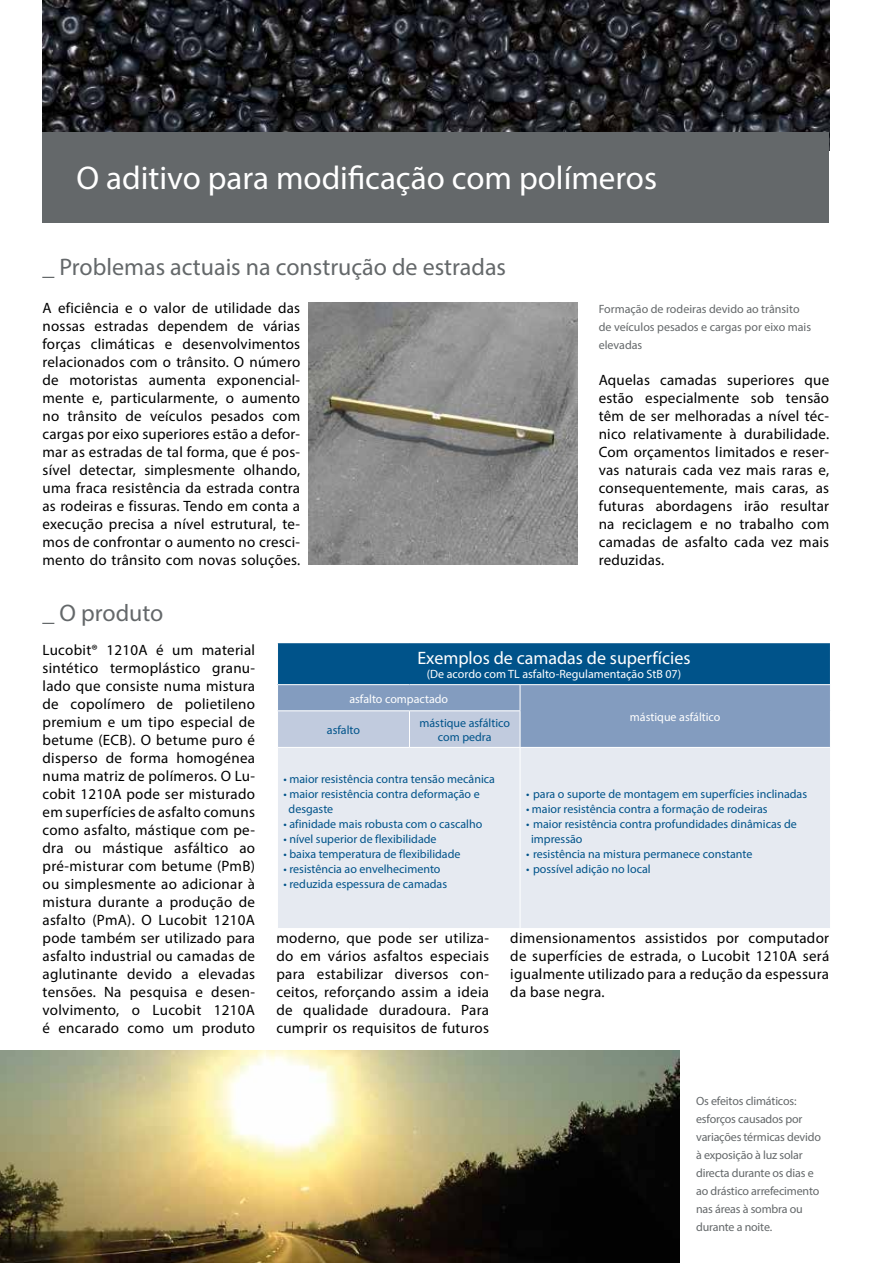
<style>
.page{position:relative;width:893px;height:1263px;background:#fff}
.page>*{position:absolute;margin:0;border:0;box-sizing:border-box;transform-origin:0 0}
.t1{font:33px "Myriad Pro";color:#fff}
.t2{font:24px "Myriad Pro";color:#64686a}
.t3{font:18px "Myriad Pro";color:#fff}
.t4{font:15px/18px "Myriad Pro";letter-spacing:.015em;color:#000;text-align:justify}
.t5{font:12px/15px "Myriad Pro";color:#00538a}
.t6{font:12px/18px "Myriad Pro";letter-spacing:-.015em;color:#64686a}
.t7{font:12px/24.3px "Myriad Pro";color:#fff}
</style>
<div class="page">
<img style="left:43px;top:0;width:786px;height:133px">
<img style="left:309px;top:302px;width:268px;height:263px">
<div style="left:277px;top:643px;width:553px;height:42px;background:#00538a"></div>
<div style="left:278px;top:748px;width:552px;height:180px;background:#e6eaf1"></div>
<hr style="left:277px;top:643px;width:1px;height:41px;background:#fff">
<hr style="left:277px;top:684px;width:132px;height:1px;background:#fff">
<hr style="left:409px;top:684px;width:111px;height:1px;background:#fff">
<hr style="left:520px;top:684px;width:311px;height:1px;background:#fff">
<svg style="left:278px;top:685px;width:553px;height:62px"></svg>
<hr style="left:830px;top:711px;width:1px;height:36px;background:#fff">
<hr style="left:277px;top:710px;width:132px;height:1px;background:#fff">
<hr style="left:409px;top:710px;width:111px;height:1px;background:#fff">
<hr style="left:409px;top:711px;width:1px;height:36px;background:#fff">
<hr style="left:520px;top:711px;width:1px;height:36px;background:#fff">
<hr style="left:520px;top:748px;width:1px;height:180px;background:#fff">
<img style="left:0;top:1051px;width:679px;height:212px">
<div style="left:43px;top:133px;width:786px;height:90px;background:#64686a"></div>
<h1 class="t1" style="left:77px;top:157px;width:582px">O aditivo para modificação com polímeros</h1>
<h2 class="t2" style="left:43px;top:252px;width:465px">_ Problemas actuais na construção de estradas</h2>
<p class="t4" style="left:43px;top:298px;width:259px">A eficiência e o valor de utilidade das nossas estradas dependem de várias forças climáticas e desenvolvimentos relacionados com o trânsito. O número de motoristas aumenta exponencial&shy;mente e, particularmente, o aumento no trânsito de veículos pesados com cargas por eixo superiores estão a defor&shy;mar as estradas de tal forma, que é pos&shy;sível detectar, simplesmente olhando, uma fraca resistência da estrada contra as rodeiras e fissuras. Tendo em conta a execução precisa a nível estrutural, te&shy;mos de confrontar o aumento no cresci&shy;mento do trânsito com novas soluções.</p>
<p class="t6" style="left:599px;top:299px;width:214px">Formação de rodeiras devido ao trânsito de veículos pesados e cargas por eixo mais elevadas</p>
<p class="t4" style="left:599px;top:370px;width:232px">Aquelas camadas superiores que estão especialmente sob tensão têm de ser melhoradas a nível téc&shy;nico relativamente à durabilidade.<br>Com orçamentos limitados e reser&shy;vas naturais cada vez mais raras e, consequentemente, mais caras, as futuras abordagens irão resultar na reciclagem e no trabalho com camadas de asfalto cada vez mais reduzidas.</p>
<h2 class="t2" style="left:43px;top:598px;width:122px">_ O produto</h2>
<p class="t4" style="left:43px;top:640px;width:214px">Lucobit® 1210A é um material sintético termoplástico granu&shy;lado que consiste numa mistura de copolímero de polietileno premium e um tipo especial de betume (ECB). O betume puro é disperso de forma homogénea numa matriz de polímeros. O Lu&shy;cobit 1210A pode ser misturado em superfícies de asfalto comuns como asfalto, mástique com pe&shy;dra ou mástique asfáltico ao pré-misturar com betume (PmB) ou simplesmente ao adicionar à mistura durante a produção de asfalto (PmA). O Lucobit 1210A pode também ser utilizado para asfalto industrial ou camadas de aglutinante devido a elevadas tensões. Na pesquisa e desen&shy;volvimento, o Lucobit 1210A é encarado como um produto</p>
<p class="t3" style="left:417px;top:647px;width:275px">Exemplos de camadas de superfícies</p>
<p class="t7" style="left:349px;top:662px;width:333px;text-indent:77px">(De acordo com TL asfalto-Regulamentação StB 07) asfalto compactado</p>
<p class="t7" style="left:630px;top:705px;width:92px">mástique asfáltico</p>
<p class="t5" style="left:327px;top:722px;width:35px">asfalto</p>
<p class="t5" style="left:419px;top:715px;width:92px;line-height:14.4px;text-align:center">mástique asfáltico com pedra</p>
<p class="t5" style="left:283px;top:771px;width:213px">• maior resistência contra tensão mecânica</p>
<p class="t5" style="left:289px;top:786px;width:193px;text-indent:-5px">• maior resistência contra deformação e desgaste</p>
<p class="t5" style="left:283px;top:816px;width:200px">• afinidade mais robusta com o cascalho</p>
<p class="t5" style="left:283px;top:831px;width:155px">• nível superior de flexibilidade</p>
<p class="t5" style="left:283px;top:846px;width:178px">• baixa temperatura de flexibilidade</p>
<p class="t5" style="left:283px;top:861px;width:159px">• resistência ao envelhecimento</p>
<p class="t5" style="left:283px;top:876px;width:165px">• reduzida espessura de camadas</p>
<p class="t5" style="left:526px;top:786px;width:283px">• para o suporte de montagem em superfícies inclinadas</p>
<p class="t5" style="left:526px;top:801px;width:243px">• maior resistência contra a formação de rodeiras</p>
<p class="t5" style="left:531px;top:816px;width:267px;text-indent:-5px">• maior resistência contra profundidades dinâmicas de impressão</p>
<p class="t5" style="left:526px;top:846px;width:228px">• resistência na mistura permanece constante</p>
<p class="t5" style="left:526px;top:861px;width:126px">• possível adição no local</p>
<p class="t4" style="left:276px;top:928px;width:214px">moderno, que pode ser utiliza&shy;do em vários asfaltos especiais para estabilizar diversos con&shy;ceitos, reforçando assim a ideia de qualidade duradoura. Para cumprir os requisitos de futuros</p>
<p class="t4" style="left:510px;top:928px;width:320px">dimensionamentos assistidos por computador de superfícies de estrada, o Lucobit 1210A será igualmente utilizado para a redução da espessura da base negra.</p>
<p class="t6" style="left:696px;top:1091px;width:126px">Os efeitos climáticos: esforços causados por variações térmicas devido à exposição à luz solar directa durante os dias e ao drástico arrefecimento nas áreas à sombra ou durante a noite.</p>
</div>
